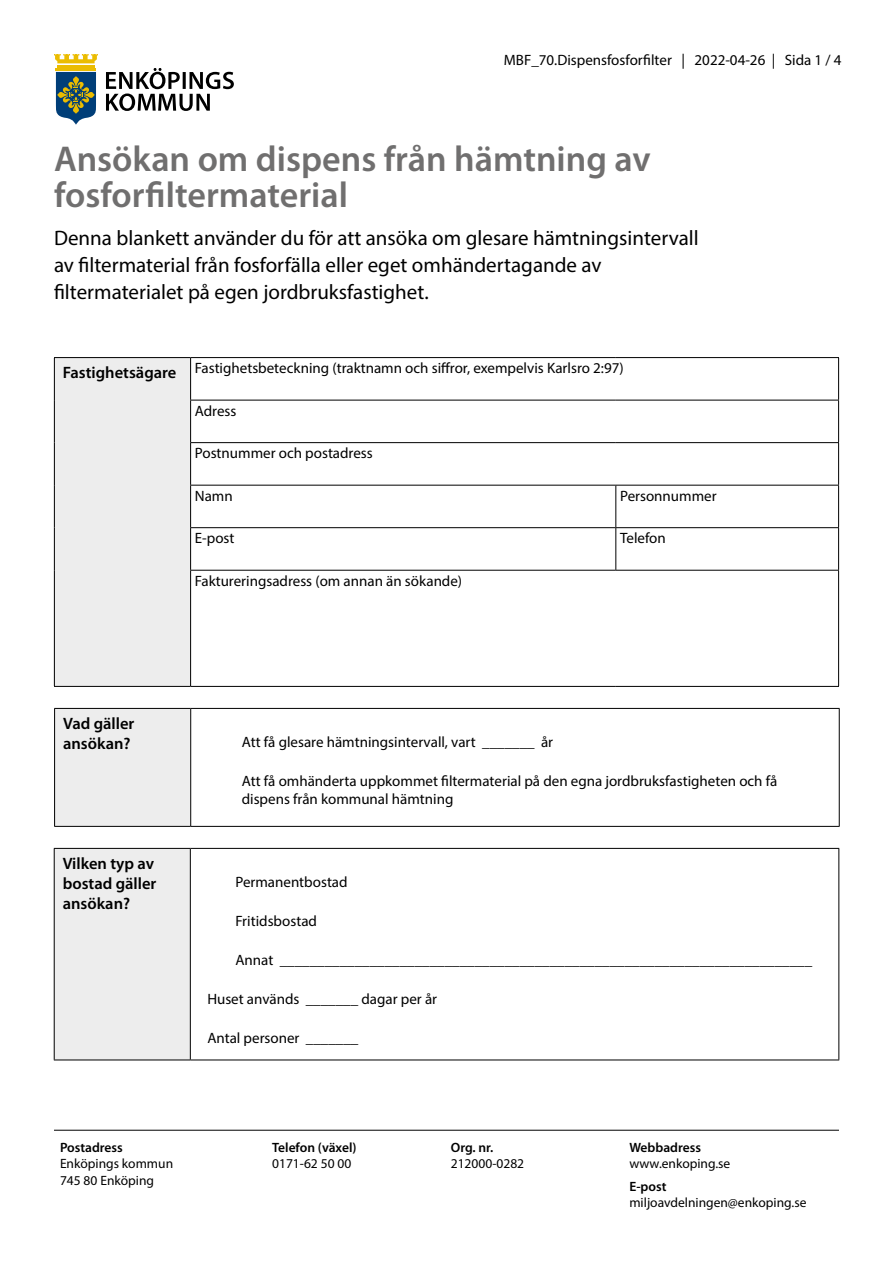
<style>
.page{position:relative;width:893px;height:1263px;background:#fff}
.page>*{position:absolute;margin:0;border:0;box-sizing:border-box;transform-origin:0 0}
.t1{font:600 36px/36px "Myriad Pro";color:#706f6f}
.t2{font:21px/27px "Myriad Pro";color:#000}
.t3{font:600 16.5px/19.8px "Myriad Pro";color:#000}
.t4{font:15px/18px "Myriad Pro";color:#000}
.t5{font:13.5px/16.5px "Myriad Pro";color:#000}
.t6{font:600 13.5px "Myriad Pro";color:#000}
.s1{font-weight:600;font-size:16.5px}
</style>
<div class="page">
<hr style="left:54px;top:1130px;width:785px;height:1px;background:#000">
<svg style="left:56px;top:72px;width:40px;height:52px;background:#496b70"></svg>
<hr style="left:57px;top:65px;width:38px;height:2px;background:#ebbc00">
<svg style="left:54px;top:54px;width:44px;height:9px"></svg>
<hr style="left:56px;top:69px;width:40px;height:2px;background:#ebbc00">
<svg style="left:106px;top:68px;width:128px;height:43px"></svg>
<div style="left:54px;top:358px;width:137px;height:328px;background:#ededed"></div>
<svg style="left:191px;top:401px;width:647px;height:285px"></svg>
<hr style="left:54px;top:357px;width:137px;height:1px;background:#000">
<hr style="left:191px;top:357px;width:425px;height:1px;background:#000">
<hr style="left:616px;top:357px;width:223px;height:1px;background:#000">
<hr style="left:838px;top:358px;width:1px;height:42px;background:#000">
<hr style="left:190px;top:485px;width:426px;height:1px;background:#000">
<hr style="left:616px;top:485px;width:223px;height:1px;background:#000">
<hr style="left:615px;top:485px;width:1px;height:42px;background:#000">
<hr style="left:838px;top:485px;width:1px;height:42px;background:#000">
<hr style="left:615px;top:528px;width:1px;height:42px;background:#000">
<hr style="left:838px;top:528px;width:1px;height:42px;background:#000">
<hr style="left:190px;top:400px;width:426px;height:1px;background:#000">
<hr style="left:616px;top:400px;width:223px;height:1px;background:#000">
<hr style="left:838px;top:400px;width:1px;height:42px;background:#000">
<hr style="left:190px;top:442px;width:426px;height:1px;background:#000">
<hr style="left:616px;top:442px;width:223px;height:1px;background:#000">
<hr style="left:838px;top:443px;width:1px;height:42px;background:#000">
<hr style="left:190px;top:527px;width:426px;height:1px;background:#000">
<hr style="left:616px;top:527px;width:223px;height:1px;background:#000">
<hr style="left:190px;top:570px;width:426px;height:1px;background:#000">
<hr style="left:616px;top:570px;width:223px;height:1px;background:#000">
<hr style="left:838px;top:571px;width:1px;height:115px;background:#000">
<hr style="left:191px;top:686px;width:425px;height:1px;background:#000">
<hr style="left:616px;top:686px;width:223px;height:1px;background:#000">
<hr style="left:54px;top:358px;width:1px;height:42px;background:#000">
<hr style="left:190px;top:358px;width:1px;height:42px;background:#000">
<hr style="left:54px;top:400px;width:1px;height:43px;background:#000">
<hr style="left:190px;top:400px;width:1px;height:42px;background:#000">
<hr style="left:54px;top:443px;width:1px;height:42px;background:#000">
<hr style="left:190px;top:443px;width:1px;height:42px;background:#000">
<hr style="left:54px;top:485px;width:1px;height:43px;background:#000">
<hr style="left:190px;top:485px;width:1px;height:42px;background:#000">
<hr style="left:54px;top:528px;width:1px;height:42px;background:#000">
<hr style="left:190px;top:528px;width:1px;height:42px;background:#000">
<hr style="left:54px;top:570px;width:1px;height:116px;background:#000">
<hr style="left:190px;top:571px;width:1px;height:115px;background:#000">
<hr style="left:54px;top:686px;width:137px;height:1px;background:#000">
<div style="left:55px;top:708px;width:136px;height:118px;background:#ededed"></div>
<hr style="left:54px;top:708px;width:137px;height:1px;background:#000">
<hr style="left:54px;top:709px;width:1px;height:117px;background:#000">
<hr style="left:54px;top:826px;width:137px;height:1px;background:#000">
<hr style="left:191px;top:708px;width:649px;height:1px;background:#000">
<hr style="left:190px;top:709px;width:1px;height:117px;background:#000">
<hr style="left:839px;top:709px;width:1px;height:117px;background:#000">
<hr style="left:191px;top:826px;width:649px;height:1px;background:#000">
<div style="left:54px;top:848px;width:136px;height:212px;background:#ededed"></div>
<hr style="left:54px;top:848px;width:136px;height:1px;background:#000">
<hr style="left:54px;top:849px;width:1px;height:210px;background:#000">
<hr style="left:54px;top:1059px;width:136px;height:1px;background:#000">
<hr style="left:190px;top:848px;width:649px;height:1px;background:#000">
<hr style="left:190px;top:849px;width:1px;height:210px;background:#000">
<hr style="left:838px;top:849px;width:1px;height:210px;background:#000">
<hr style="left:190px;top:1059px;width:649px;height:1px;background:#000">
<p class="t4" style="left:504px;top:51px;width:339px">MBF_70.Dispensfosforfilter | 2022-04-26 | Sida 1 / 4</p>
<h1 class="t1" style="left:54px;top:140px;width:598px">Ansökan om dispens från hämtning av fosforfiltermaterial</h1>
<h2 class="t2" style="left:54px;top:224px;width:646px">Denna blankett använder du för att ansöka om glesare hämtningsintervall av filtermaterial från fosforfälla eller eget omhändertagande av filtermaterialet på egen jordbruksfastighet.</h2>
<p class="t4" style="left:63px;top:359px;width:562px"><span class="s1">Fastighetsägare</span> Fastighetsbeteckning (traktnamn och siffror, exempelvis Karlsro 2:97)</p>
<p class="t4" style="left:195px;top:401px;width:43px">Adress</p>
<p class="t4" style="left:195px;top:444px;width:179px">Postnummer och postadress</p>
<p class="t4" style="left:195px;top:486px;width:39px">Namn</p>
<p class="t4" style="left:620px;top:486px;width:98px">Personnummer</p>
<p class="t4" style="left:195px;top:529px;width:41px">E-post</p>
<p class="t4" style="left:620px;top:529px;width:47px">Telefon</p>
<p class="t4" style="left:195px;top:571px;width:269px">Faktureringsadress (om annan än sökande)</p>
<p class="t3" style="left:63px;top:713px;width:73px">Vad gäller ansökan?</p>
<p class="t3" style="left:63px;top:853px;width:95px">Vilken typ av bostad gäller ansökan?</p>
<p class="t4" style="left:242px;top:733px;width:313px">Att få glesare hämtningsintervall, vart _______ år</p>
<p class="t4" style="left:242px;top:772px;width:537px">Att få omhänderta uppkommet filtermaterial på den egna jordbruksfastigheten och få dispens från kommunal hämtning</p>
<p class="t4" style="left:235px;top:873px;width:114px">Permanentbostad</p>
<p class="t4" style="left:235px;top:912px;width:83px">Fritidsbostad</p>
<p class="t4" style="left:235px;top:951px;width:578px">Annat _______________________________________________________________________</p>
<p class="t4" style="left:207px;top:990px;width:231px">Huset används _______ dagar per år</p>
<p class="t4" style="left:207px;top:1029px;width:153px">Antal personer _______</p>
<p class="t6" style="left:60px;top:1138px;width:64px">Postadress</p>
<p class="t5" style="left:60px;top:1155px;width:115px">Enköpings kommun<br>745 80 Enköping</p>
<p class="t6" style="left:272px;top:1138px;width:86px">Telefon (växel)</p>
<p class="t5" style="left:272px;top:1155px;width:81px">0171-62 50 00</p>
<p class="t6" style="left:451px;top:1138px;width:44px">Org. nr.</p>
<p class="t5" style="left:451px;top:1155px;width:75px">212000-0282</p>
<p class="t6" style="left:629px;top:1138px;width:73px">Webbadress</p>
<p class="t5" style="left:629px;top:1155px;width:102px">www.enkoping.se</p>
<p class="t6" style="left:629px;top:1177px;width:39px">E-post</p>
<p class="t5" style="left:629px;top:1194px;width:179px">miljoavdelningen@enkoping.se</p>
</div>
